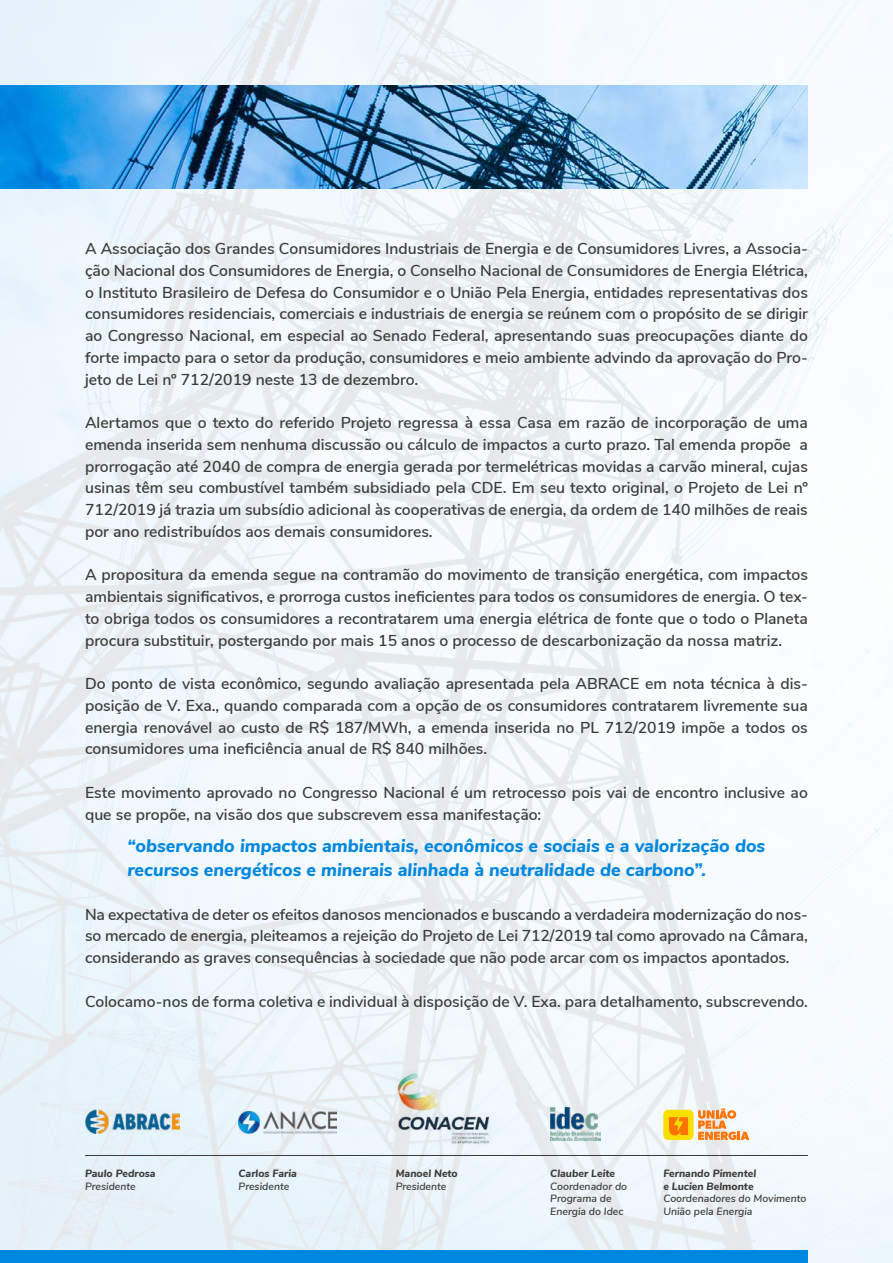
<style>
.page{position:relative;width:893px;height:1263px;background:#fff}
.page>*{position:absolute;margin:0;border:0;box-sizing:border-box;transform-origin:0 0}
.t1{font:italic 800 18px/24px "Nunito Sans";color:#0087e0}
.t2{font:600 15.75px/21.8px "Nunito Sans";color:#3c3c3b;text-align:justify}
.t3{font:italic 600 10.5px/12.6px "Nunito Sans";color:#3c3c3b}
.t4{font:italic 800 10.5px/12.6px "Nunito Sans";color:#3c3c3b}
</style>
<div class="page">
<img style="left:0;top:0;width:893px;height:1263px">
<img style="left:0;top:85px;width:808px;height:103px">
<div style="left:0;top:1250px;width:808px;height:13px;background:#0087e0"></div>
<img style="left:550px;top:1107px;width:51px;height:33px">
<img style="left:85px;top:1109px;width:95px;height:24px">
<img style="left:239px;top:1112px;width:97px;height:22px">
<svg style="left:698px;top:1108px;width:51px;height:32px"></svg>
<div style="left:663px;top:1110px;width:31px;height:30px;background:#f8df00;border-radius:5px"></div>
<svg style="left:669px;top:1117px;width:19px;height:18px"></svg>
<img style="left:396px;top:1071px;width:95px;height:74px">
<hr style="left:85px;top:1155px;width:723px;height:1px;background:#3c3c3b">
<p class="t2" style="left:85px;top:237px;width:724px">A Associação dos Grandes Consumidores Industriais de Energia e de Consumidores Livres, a Associa&shy;ção Nacional dos Consumidores de Energia, o Conselho Nacional de Consumidores de Energia Elétrica, o Instituto Brasileiro de Defesa do Consumidor e o União Pela Energia, entidades representativas dos consumidores residenciais, comerciais e industriais de energia se reúnem com o propósito de se dirigir ao Congresso Nacional, em especial ao Senado Federal, apresentando suas preocupações diante do forte impacto para o setor da produção, consumidores e meio ambiente advindo da aprovação do Pro&shy;jeto de Lei nº 712/2019 neste 13 de dezembro.</p>
<p class="t2" style="left:85px;top:411px;width:724px">Alertamos que o texto do referido Projeto regressa à essa Casa em razão de incorporação de uma emenda inserida sem nenhuma discussão ou cálculo de impactos a curto prazo. Tal emenda propõe a prorrogação até 2040 de compra de energia gerada por termelétricas movidas a carvão mineral, cujas usinas têm seu combustível também subsidiado pela CDE. Em seu texto original, o Projeto de Lei nº 712/2019 já trazia um subsídio adicional às cooperativas de energia, da ordem de 140 milhões de reais por ano redistribuídos aos demais consumidores.</p>
<p class="t2" style="left:85px;top:563px;width:724px">A propositura da emenda segue na contramão do movimento de transição energética, com impactos ambientais significativos, e prorroga custos ineficientes para todos os consumidores de energia. O tex&shy;to obriga todos os consumidores a recontratarem uma energia elétrica de fonte que o todo o Planeta procura substituir, postergando por mais 15 anos o processo de descarbonização da nossa matriz.</p>
<p class="t2" style="left:85px;top:672px;width:724px">Do ponto de vista econômico, segundo avaliação apresentada pela ABRACE em nota técnica à dis&shy;posição de V. Exa., quando comparada com a opção de os consumidores contratarem livremente sua energia renovável ao custo de R$ 187/MWh, a emenda inserida no PL 712/2019 impõe a todos os consumidores uma ineficiência anual de R$ 840 milhões.</p>
<p class="t2" style="left:85px;top:781px;width:724px">Este movimento aprovado no Congresso Nacional é um retrocesso pois vai de encontro inclusive ao que se propõe, na visão dos que subscrevem essa manifestação:</p>
<p class="t1" style="left:128px;top:833px;width:639px">“observando impactos ambientais, econômicos e sociais e a valorização dos recursos energéticos e minerais alinhada à neutralidade de carbono”.</p>
<p class="t2" style="left:85px;top:902px;width:724px">Na expectativa de deter os efeitos danosos mencionados e buscando a verdadeira modernização do nos&shy;so mercado de energia, pleiteamos a rejeição do Projeto de Lei 712/2019 tal como aprovado na Câmara, considerando as graves consequências à sociedade que não pode arcar com os impactos apontados.</p>
<p class="t2" style="left:85px;top:989px;width:724px">Colocamo-nos de forma coletiva e individual à disposição de V. Exa. para detalhamento, subscrevendo.</p>
<p class="t4" style="left:85px;top:1166px;width:72px">Paulo Pedrosa</p>
<p class="t3" style="left:85px;top:1179px;width:52px">Presidente</p>
<p class="t4" style="left:239px;top:1166px;width:60px">Carlos Faria</p>
<p class="t3" style="left:239px;top:1179px;width:52px">Presidente</p>
<p class="t4" style="left:396px;top:1166px;width:63px">Manoel Neto</p>
<p class="t3" style="left:396px;top:1179px;width:52px">Presidente</p>
<p class="t4" style="left:550px;top:1166px;width:66px">Clauber Leite</p>
<p class="t3" style="left:550px;top:1179px;width:78px">Coordenador do<br>Programa de<br>Energia do Idec</p>
<p class="t4" style="left:663px;top:1166px;width:94px">Fernando Pimentel e Lucien Belmonte</p>
<p class="t3" style="left:663px;top:1192px;width:145px">Coordenadores do Movimento<br>União pela Energia</p>
</div>
